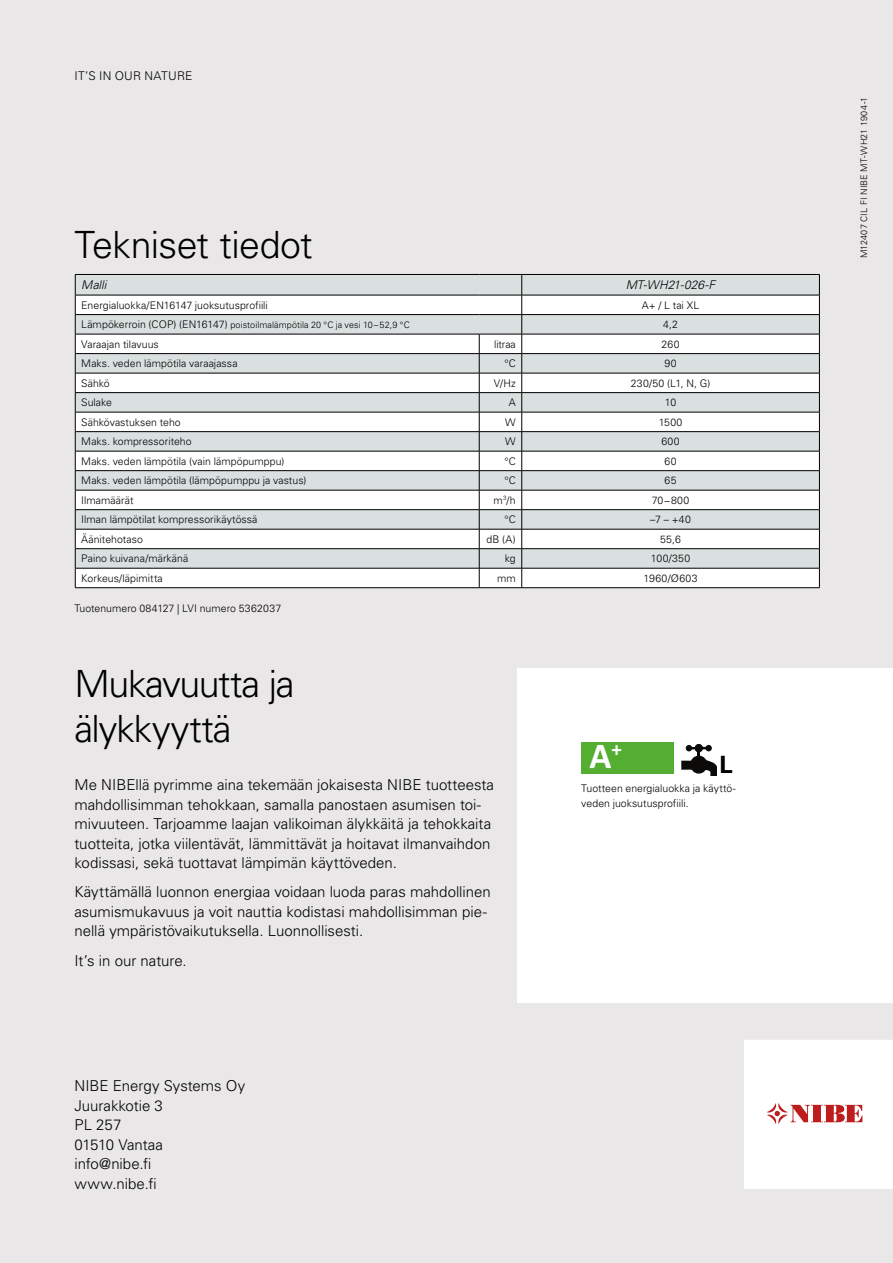
<style>
.page{position:relative;width:893px;height:1263px;background:#e9e7e7}
.page>*{position:absolute;margin:0;border:0;box-sizing:border-box;transform-origin:0 0}
.t1{font:300 37.5px/45px "Univers LT Pro 45";letter-spacing:-.025em;color:#000}
.t2{font:700 36.3px "Calibri";color:#fff}
.t3{font:700 23.85px "Univers LT Pro 65";color:#000}
.t4{font:700 21.15px "Calibri";color:#fff}
.t5{font:300 15px/19.5px "Univers LT Pro 45";color:#000}
.t6{font:italic 300 12px "Univers LT Pro 45";letter-spacing:-.005em;color:#000}
.t7{font:300 12px "Univers LT Pro 45";letter-spacing:.015em;color:#000}
.t8{font:300 10.5px/15px "Univers LT Pro 45";letter-spacing:.005em;color:#000}
.t9{font:300 10.5px "Univers LT Pro 45";letter-spacing:.035em;color:#000}
.t10{font:300 9px "Univers LT Pro 45";letter-spacing:.01em;color:#000}
.s1{font-size:10.5px}
</style>
<div class="page">
<div style="left:518px;top:668px;width:375px;height:334px;background:#fff"></div>
<svg style="left:681px;top:745px;width:35px;height:31px"></svg>
<div style="left:581px;top:742px;width:93px;height:32px;background:#53ae32"></div>
<div style="left:744px;top:1040px;width:149px;height:148px;background:#fff"></div>
<div style="left:76px;top:275px;width:743px;height:20px;background:#d9e0df"></div>
<svg style="left:76px;top:296px;width:743px;height:291px;fill:#fff"></svg>
<hr style="left:75px;top:295px;width:404px;height:1px;background:#000">
<hr style="left:479px;top:295px;width:43px;height:1px;background:#000">
<hr style="left:522px;top:295px;width:298px;height:1px;background:#000">
<hr style="left:75px;top:314px;width:404px;height:1px;background:#000">
<hr style="left:479px;top:314px;width:43px;height:1px;background:#000">
<hr style="left:522px;top:314px;width:298px;height:1px;background:#000">
<hr style="left:75px;top:334px;width:404px;height:1px;background:#000">
<hr style="left:479px;top:334px;width:43px;height:1px;background:#000">
<hr style="left:522px;top:334px;width:298px;height:1px;background:#000">
<hr style="left:75px;top:353px;width:404px;height:1px;background:#000">
<hr style="left:479px;top:353px;width:43px;height:1px;background:#000">
<hr style="left:522px;top:353px;width:298px;height:1px;background:#000">
<hr style="left:75px;top:373px;width:404px;height:1px;background:#000">
<hr style="left:479px;top:373px;width:43px;height:1px;background:#000">
<hr style="left:522px;top:373px;width:298px;height:1px;background:#000">
<hr style="left:75px;top:392px;width:404px;height:1px;background:#000">
<hr style="left:479px;top:392px;width:43px;height:1px;background:#000">
<hr style="left:522px;top:392px;width:298px;height:1px;background:#000">
<hr style="left:75px;top:412px;width:404px;height:1px;background:#000">
<hr style="left:479px;top:412px;width:43px;height:1px;background:#000">
<hr style="left:522px;top:412px;width:298px;height:1px;background:#000">
<hr style="left:75px;top:431px;width:404px;height:1px;background:#000">
<hr style="left:479px;top:431px;width:43px;height:1px;background:#000">
<hr style="left:522px;top:431px;width:298px;height:1px;background:#000">
<hr style="left:75px;top:451px;width:404px;height:1px;background:#000">
<hr style="left:479px;top:451px;width:43px;height:1px;background:#000">
<hr style="left:522px;top:451px;width:298px;height:1px;background:#000">
<hr style="left:75px;top:470px;width:404px;height:1px;background:#000">
<hr style="left:479px;top:470px;width:43px;height:1px;background:#000">
<hr style="left:522px;top:470px;width:298px;height:1px;background:#000">
<hr style="left:75px;top:490px;width:404px;height:1px;background:#000">
<hr style="left:479px;top:490px;width:43px;height:1px;background:#000">
<hr style="left:522px;top:490px;width:298px;height:1px;background:#000">
<hr style="left:75px;top:509px;width:404px;height:1px;background:#000">
<hr style="left:479px;top:509px;width:43px;height:1px;background:#000">
<hr style="left:522px;top:509px;width:298px;height:1px;background:#000">
<hr style="left:75px;top:529px;width:404px;height:1px;background:#000">
<hr style="left:479px;top:529px;width:43px;height:1px;background:#000">
<hr style="left:522px;top:529px;width:298px;height:1px;background:#000">
<hr style="left:75px;top:548px;width:404px;height:1px;background:#000">
<hr style="left:479px;top:548px;width:43px;height:1px;background:#000">
<hr style="left:522px;top:548px;width:298px;height:1px;background:#000">
<hr style="left:75px;top:568px;width:404px;height:1px;background:#000">
<hr style="left:479px;top:568px;width:43px;height:1px;background:#000">
<svg style="left:479px;top:334px;width:1px;height:253px"></svg>
<hr style="left:522px;top:568px;width:298px;height:1px;background:#000">
<svg style="left:521px;top:275px;width:1px;height:312px"></svg>
<hr style="left:75px;top:274px;width:404px;height:1px;background:#000">
<hr style="left:479px;top:274px;width:43px;height:1px;background:#000">
<hr style="left:522px;top:274px;width:298px;height:1px;background:#000">
<svg style="left:75px;top:275px;width:1px;height:312px"></svg>
<svg style="left:819px;top:275px;width:1px;height:312px"></svg>
<hr style="left:75px;top:587px;width:404px;height:1px;background:#000">
<hr style="left:479px;top:587px;width:43px;height:1px;background:#000">
<hr style="left:522px;top:587px;width:298px;height:1px;background:#000">
<p class="t7" style="left:74px;top:69px;width:120px">IT’S IN OUR NATURE</p>
<h1 class="t1" style="left:74px;top:222px;width:240px">Tekniset tiedot</h1>
<p class="t6" style="left:81px;top:278px;width:27px">Malli</p>
<p class="t6" style="left:626px;top:278px;width:91px">MT-WH21-026-F</p>
<p class="t8" style="left:81px;top:297px;width:188px">Energialuokka/EN16147 juoksutusprofiili</p>
<p class="t8" style="left:642px;top:297px;width:59px">A+ / L tai XL</p>
<p class="t10" style="left:81px;top:319px;width:330px"><span class="s1">Lämpökerroin (COP) (EN16147)</span> poistoilmalämpötila 20 °C ja vesi 10−52,9 °C</p>
<p class="t8" style="left:663px;top:317px;width:17px">4,2</p>
<p class="t8" style="left:81px;top:336px;width:79px">Varaajan tilavuus</p>
<p class="t8" style="left:494px;top:336px;width:23px">litraa</p>
<p class="t8" style="left:662px;top:336px;width:20px">260</p>
<p class="t8" style="left:81px;top:356px;width:158px">Maks. veden lämpötila varaajassa</p>
<p class="t8" style="left:505px;top:356px;width:13px">°C</p>
<p class="t8" style="left:664px;top:356px;width:14px">90</p>
<p class="t8" style="left:81px;top:375px;width:30px">Sähkö</p>
<p class="t8" style="left:494px;top:375px;width:23px">V/Hz</p>
<p class="t8" style="left:631px;top:375px;width:81px">230/50 (L1, N, G)</p>
<p class="t8" style="left:81px;top:395px;width:32px">Sulake</p>
<p class="t8" style="left:509px;top:395px;width:9px">A</p>
<p class="t8" style="left:665px;top:395px;width:13px">10</p>
<p class="t8" style="left:81px;top:414px;width:101px">Sähkövastuksen teho</p>
<p class="t8" style="left:505px;top:414px;width:12px">W</p>
<p class="t8" style="left:659px;top:414px;width:25px">1500</p>
<p class="t8" style="left:81px;top:434px;width:112px">Maks. kompressoriteho</p>
<p class="t8" style="left:505px;top:434px;width:12px">W</p>
<p class="t8" style="left:661px;top:434px;width:20px">600</p>
<p class="t8" style="left:81px;top:453px;width:205px">Maks. veden lämpötila (vain lämpöpumppu)</p>
<p class="t8" style="left:505px;top:453px;width:13px">°C</p>
<p class="t8" style="left:664px;top:453px;width:14px">60</p>
<p class="t8" style="left:81px;top:473px;width:227px">Maks. veden lämpötila (lämpöpumppu ja vastus)</p>
<p class="t8" style="left:505px;top:473px;width:13px">°C</p>
<p class="t8" style="left:665px;top:473px;width:14px">65</p>
<p class="t8" style="left:81px;top:492px;width:54px">Ilmamäärät</p>
<p class="t8" style="left:494px;top:492px;width:24px">m<sup>3</sup>/h</p>
<p class="t8" style="left:652px;top:492px;width:39px">70−800</p>
<p class="t8" style="left:81px;top:512px;width:178px">Ilman lämpötilat kompressorikäytössä</p>
<p class="t8" style="left:505px;top:512px;width:13px">°C</p>
<p class="t8" style="left:650px;top:512px;width:42px">–7 – +40</p>
<p class="t8" style="left:81px;top:531px;width:63px">Äänitehotaso</p>
<p class="t8" style="left:486px;top:531px;width:31px">dB (A)</p>
<p class="t8" style="left:660px;top:531px;width:22px">55,6</p>
<p class="t8" style="left:81px;top:551px;width:109px">Paino kuivana/märkänä</p>
<p class="t8" style="left:505px;top:551px;width:12px">kg</p>
<p class="t8" style="left:651px;top:551px;width:41px">100/350</p>
<p class="t8" style="left:81px;top:570px;width:83px">Korkeus/läpimitta</p>
<p class="t8" style="left:497px;top:570px;width:20px">mm</p>
<p class="t9" style="left:644px;top:572px;width:56px">1960/Ø603</p>
<p class="t8" style="left:74px;top:600px;width:208px">Tuotenumero 084127 | LVI numero 5362037</p>
<h1 class="t1" style="left:74px;top:661px;width:222px">Mukavuutta ja älykkyyttä</h1>
<p class="t5" style="left:74px;top:775px;width:421px">Me NIBEllä pyrimme aina tekemään jokaisesta NIBE tuotteesta mahdollisimman tehokkaan, samalla panostaen asumisen toi&shy;mivuuteen. Tarjoamme laajan valikoiman älykkäitä ja tehokkaita tuotteita, jotka viilentävät, lämmittävät ja hoitavat ilmanvaihdon kodissasi, sekä tuottavat lämpimän käyttöveden.</p>
<p class="t5" style="left:74px;top:882px;width:418px">Käyttämällä luonnon energiaa voidaan luoda paras mahdollinen asumismukavuus ja voit nauttia kodistasi mahdollisimman pie&shy;nellä ympäristövaikutuksella. Luonnollisesti.</p>
<p class="t5" style="left:74px;top:950px;width:114px">It’s in our nature.</p>
<p class="t5" style="left:74px;top:1076px;width:172px">NIBE Energy Systems Oy<br>Juurakkotie 3<br>PL 257<br>01510 Vantaa<br>info@nibe.fi<br>www.nibe.fi</p>
<h2 class="t2" style="left:589px;top:732px;width:24px">A</h2>
<h3 class="t3" style="left:719px;top:751px;width:15px">L</h3>
<h3 class="t4" style="left:611px;top:735px;width:12px">+</h3>
<p class="t8" style="left:581px;top:781px;width:156px">Tuotteen energialuokka ja käyttö&shy;veden juoksutusprofiili.</p>
<p class="t10" style="left:858px;top:258px;width:163px;rotate:-90deg">M12407 CIL FI NIBE MT-WH21 1904-1</p>
</div>
